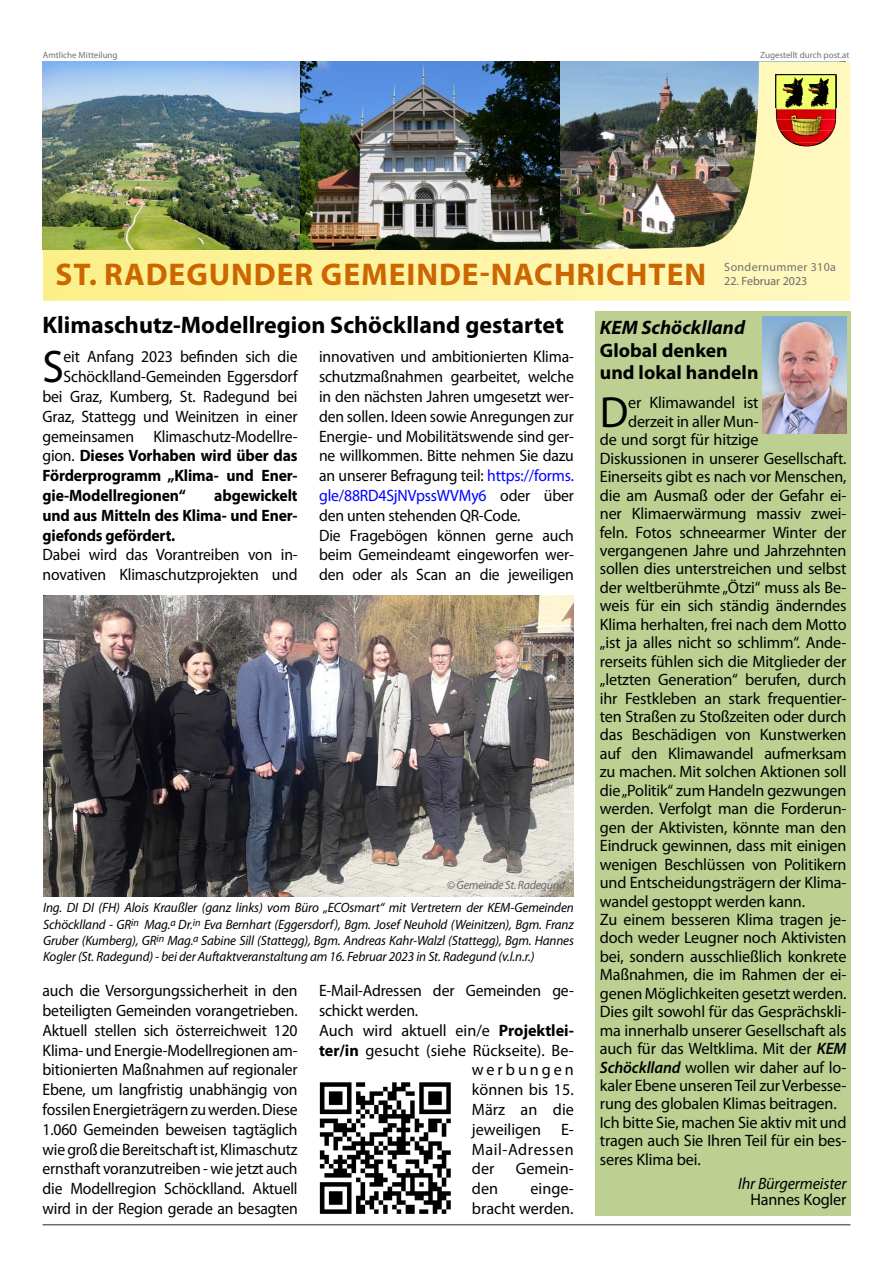
<style>
.page{position:relative;width:893px;height:1263px;background:#fff}
.page>*{position:absolute;margin:0;border:0;box-sizing:border-box;transform-origin:0 0}
.t1{font:45.9px "Myriad Pro";color:#000;scale:.95 1}
.t2{font:43.8px "Myriad Pro";color:#000}
.t3{font:700 31.5px "Myriad Pro";letter-spacing:.03em;color:#cb6600}
.t4{font:700 24px "Myriad Pro";color:#000}
.t5{font:700 19.5px/22.5px "Myriad Pro";color:#000}
.t6{font:italic 700 19.5px "Myriad Pro";color:#000}
.t7{font:16.5px/19.8px "Myriad Pro";letter-spacing:-.01em;color:#000;text-align:right}
.t8{font:16.5px/19.8px "Myriad Pro";letter-spacing:-.01em;color:#000;scale:.95 1}
.t9{font:700 16.5px/19.8px "Myriad Pro";letter-spacing:-.01em;color:#000;text-align:justify;scale:.95 1}
.t10{font:italic 16.5px "Myriad Pro";letter-spacing:-.01em;color:#000}
.t11{font:16.5px "Myriad Pro";letter-spacing:.035em;color:#000}
.t12{font:16.5px "Myriad Pro";letter-spacing:.18em;color:#000}
.t13{font:italic 13.5px/16.2px "Myriad Pro";letter-spacing:-.01em;color:#000;text-align:justify}
.t14{font:italic 12px "Myriad Pro";letter-spacing:-.025em;color:#696a6b}
.t15{font:12px "Myriad Pro";letter-spacing:.03em;color:#707172}
.t16{font:12px "Myriad Pro";color:#696a6b}
.t17{font:9px "Myriad Pro";color:#707172}
.s1{font-weight:400}
.s2{color:#00f}
.s3{font-weight:700}
.s4{font-weight:600;font-style:italic}
</style>
<div class="page">
<img style="left:43px;top:62px;width:807px;height:239px">
<img style="left:776px;top:74px;width:60px;height:57px">
<img style="left:780px;top:131px;width:53px;height:11px">
<img style="left:790px;top:142px;width:33px;height:4px">
<img style="left:43px;top:62px;width:257px;height:188px">
<hr style="left:43px;top:1224px;width:807px;height:1px;background:#696a6b">
<div style="left:596px;top:311px;width:255px;height:904px;background:#bdd091"></div>
<img style="left:763px;top:317px;width:84px;height:117px">
<img style="left:43px;top:595px;width:531px;height:301px">
<img style="left:319px;top:1082px;width:132px;height:132px">
<p class="t17" style="left:43px;top:49px;width:76px">Amtliche Mitteilung</p>
<p class="t17" style="left:760px;top:49px;width:91px">Zugestellt durch post.at</p>
<h3 class="t3" style="left:56px;top:254px;width:652px">St. Radegunder Gemeinde-Nachrichten</h3>
<p class="t15" style="left:724px;top:259px;width:113px">Sondernummer 310a</p>
<p class="t16" style="left:724px;top:274px;width:85px">22. Februar 2023</p>
<h3 class="t4" style="left:43px;top:310px;width:523px">Klimaschutz-Modellregion Schöcklland gestartet</h3>
<h1 class="t1" style="left:43px;top:339px;width:24px">S</h1>
<p class="t8" style="left:64px;top:347px;width:248px">eit Anfang 2023 befinden sich die</p>
<p class="t8" style="left:64px;top:367px;width:248px">Schöcklland-Gemeinden Eggersdorf</p>
<p class="t8" style="left:43px;top:386px;width:270px">bei Graz, Kumberg, St. Radegund bei</p>
<p class="t8" style="left:43px;top:406px;width:270px">Graz, Stattegg und Weinitzen in einer</p>
<p class="t8" style="left:43px;top:426px;width:270px">gemeinsamen Klimaschutz-Modellre-</p>
<p class="t9" style="left:43px;top:445px;width:270px"><span class="s1">gion.</span> Dieses Vorhaben wird über das</p>
<p class="t9" style="left:43px;top:465px;width:270px">Förderprogramm „Klima- und Ener-</p>
<p class="t9" style="left:43px;top:485px;width:153px">gie-Modellregionen“</p>
<p class="t9" style="left:43px;top:485px;width:270px;text-indent:172px">abgewickelt und aus Mitteln des Klima- und Ener&shy;giefonds gefördert.</p>
<p class="t8" style="left:43px;top:545px;width:270px">Dabei wird das Vorantreiben von in&shy;novativen Klimaschutzprojekten und</p>
<p class="t8" style="left:319px;top:347px;width:270px">innovativen und ambitionierten Klima&shy;schutzmaßnahmen gearbeitet, welche in den nächsten Jahren umgesetzt wer&shy;den sollen. Ideen sowie Anregungen zur Energie- und Mobilitätswende sind ger&shy;ne willkommen. Bitte nehmen Sie dazu an unserer Befragung teil: <span class="s2">https://forms. gle/88RD4SjNVpssWVMy6</span> oder über den unten stehenden QR-Code.<br>Die Fragebögen können gerne auch beim Gemeindeamt eingeworfen wer&shy;den oder als Scan an die jeweiligen</p>
<p class="t14" style="left:447px;top:878px;width:120px">© Gemeinde St. Radegund</p>
<p class="t13" style="left:43px;top:900px;width:532px">Ing. DI DI (FH) Alois Kraußler (ganz links) vom Büro „ECOsmart“ mit Vertretern der KEM-Gemeinden Schöcklland - GR<sup>in</sup> Mag.<sup>a</sup> Dr.<sup>in</sup> Eva Bernhart (Eggersdorf), Bgm. Josef Neuhold (Weinitzen), Bgm. Franz Gruber (Kumberg), GR<sup>in</sup> Mag.<sup>a</sup> Sabine Sill (Stattegg), Bgm. Andreas Kahr-Walzl (Stattegg), Bgm. Hannes Kogler (St. Radegund) - bei der Auftaktveranstaltung am 16. Februar 2023 in St. Radegund (v.l.n.r.)</p>
<p class="t8" style="left:43px;top:980px;width:270px;text-align:justify">auch die Versorgungssicherheit in den beteiligten Gemeinden vorangetrieben.<br>Aktuell stellen sich österreichweit 120<br>Klima- und Energie-Modellregionen am&shy;bitionierten Maßnahmen auf regionaler Ebene, um langfristig unabhängig von fossilen Energieträgern zu werden. Diese 1.060 Gemeinden beweisen tagtäglich wie groß die Bereitschaft ist, Klimaschutz ernsthaft voranzutreiben - wie jetzt auch die Modellregion Schöcklland. Aktuell wird in der Region gerade an besagten</p>
<p class="t8" style="left:319px;top:980px;width:270px">E-Mail-Adressen der Gemeinden ge-</p>
<p class="t8" style="left:319px;top:1000px;width:106px">schickt werden.</p>
<p class="t7" style="left:319px;top:1020px;width:256px">Auch wird aktuell ein/e <span class="s3">Projektlei-</span></p>
<p class="t7" style="left:319px;top:1040px;width:256px"><span class="s3">ter/in</span> gesucht (siehe Rückseite). Be-</p>
<p class="t12" style="left:472px;top:1059px;width:103px">werbungen</p>
<p class="t7" style="left:472px;top:1079px;width:103px">können bis 15.</p>
<p class="t7" style="left:472px;top:1099px;width:103px">März an die</p>
<p class="t7" style="left:472px;top:1119px;width:103px">jeweiligen E-</p>
<p class="t11" style="left:472px;top:1139px;width:103px">Mail-Adressen</p>
<p class="t7" style="left:472px;top:1159px;width:24px">der</p>
<p class="t7" style="left:516px;top:1159px;width:59px">Gemein-</p>
<p class="t7" style="left:472px;top:1178px;width:28px">den</p>
<p class="t7" style="left:472px;top:1178px;width:103px">einge-<br>bracht werden.</p>
<p class="t6" style="left:600px;top:315px;width:147px">KEM Schöcklland</p>
<p class="t5" style="left:600px;top:338px;width:160px">Global denken und lokal handeln</p>
<h2 class="t2" style="left:600px;top:385px;width:30px">D</h2>
<p class="t7" style="left:628px;top:393px;width:132px">er Klimawandel ist</p>
<p class="t7" style="left:628px;top:411px;width:132px">derzeit in aller Mun-</p>
<p class="t7" style="left:600px;top:430px;width:160px">de und sorgt für hitzige</p>
<p class="t7" style="left:600px;top:448px;width:248px">Diskussionen in unserer Gesellschaft.</p>
<p class="t7" style="left:600px;top:466px;width:248px">Einerseits gibt es nach vor Menschen,</p>
<p class="t7" style="left:600px;top:485px;width:248px">die am Ausmaß oder der Gefahr ei-</p>
<p class="t7" style="left:600px;top:503px;width:248px">ner Klimaerwärmung massiv zwei-</p>
<p class="t7" style="left:600px;top:522px;width:248px">feln. Fotos schneearmer Winter der</p>
<p class="t7" style="left:600px;top:540px;width:248px">vergangenen Jahre und Jahrzehnten</p>
<p class="t7" style="left:600px;top:559px;width:248px">sollen dies unterstreichen und selbst</p>
<p class="t7" style="left:600px;top:577px;width:248px">der weltberühmte „Ötzi“ muss als Be-</p>
<p class="t7" style="left:600px;top:596px;width:248px">weis für ein sich ständig änderndes</p>
<p class="t7" style="left:600px;top:614px;width:248px">Klima herhalten, frei nach dem Motto</p>
<p class="t7" style="left:600px;top:632px;width:248px">„ist ja alles nicht so schlimm“. Ande-</p>
<p class="t7" style="left:600px;top:651px;width:248px">rerseits fühlen sich die Mitglieder der</p>
<p class="t7" style="left:600px;top:669px;width:248px">„letzten Generation“ berufen, durch</p>
<p class="t7" style="left:600px;top:688px;width:248px">ihr Festkleben an stark frequentier-</p>
<p class="t7" style="left:600px;top:706px;width:248px">ten Straßen zu Stoßzeiten oder durch</p>
<p class="t7" style="left:600px;top:725px;width:248px">das Beschädigen von Kunstwerken</p>
<p class="t7" style="left:600px;top:743px;width:248px">auf den Klimawandel aufmerksam</p>
<p class="t7" style="left:600px;top:762px;width:248px">zu machen. Mit solchen Aktionen soll</p>
<p class="t7" style="left:600px;top:780px;width:248px">die „Politik“ zum Handeln gezwungen</p>
<p class="t7" style="left:600px;top:798px;width:248px">werden. Verfolgt man die Forderun-</p>
<p class="t7" style="left:600px;top:817px;width:248px">gen der Aktivisten, könnte man den</p>
<p class="t7" style="left:600px;top:835px;width:248px">Eindruck gewinnen, dass mit einigen</p>
<p class="t7" style="left:600px;top:854px;width:248px">wenigen Beschlüssen von Politikern</p>
<p class="t7" style="left:600px;top:872px;width:248px">und Entscheidungsträgern der Klima-</p>
<p class="t7" style="left:600px;top:891px;width:207px">wandel gestoppt werden kann.</p>
<p class="t7" style="left:600px;top:909px;width:248px">Zu einem besseren Klima tragen je-</p>
<p class="t7" style="left:600px;top:928px;width:248px">doch weder Leugner noch Aktivisten</p>
<p class="t7" style="left:600px;top:946px;width:248px">bei, sondern ausschließlich konkrete</p>
<p class="t7" style="left:600px;top:964px;width:248px">Maßnahmen, die im Rahmen der ei-</p>
<p class="t7" style="left:600px;top:983px;width:248px">genen Möglichkeiten gesetzt werden.</p>
<p class="t7" style="left:600px;top:1001px;width:248px">Dies gilt sowohl für das Gesprächskli-</p>
<p class="t7" style="left:600px;top:1020px;width:248px">ma innerhalb unserer Gesellschaft als</p>
<p class="t7" style="left:600px;top:1038px;width:248px">auch für das Weltklima. Mit der <span class="s4">KEM</span></p>
<p class="t7" style="left:600px;top:1057px;width:248px"><span class="s4">Schöcklland</span> wollen wir daher auf lo-</p>
<p class="t7" style="left:600px;top:1075px;width:248px">kaler Ebene unseren Teil zur Verbesse-</p>
<p class="t7" style="left:600px;top:1094px;width:238px">rung des globalen Klimas beitragen.</p>
<p class="t7" style="left:600px;top:1112px;width:248px">Ich bitte Sie, machen Sie aktiv mit und</p>
<p class="t7" style="left:600px;top:1131px;width:248px">tragen auch Sie Ihren Teil für ein bes-</p>
<p class="t7" style="left:600px;top:1149px;width:102px">seres Klima bei.</p>
<p class="t10" style="left:738px;top:1173px;width:110px">Ihr Bürgermeister</p>
<p class="t7" style="left:750px;top:1189px;width:98px">Hannes Kogler</p>
</div>
